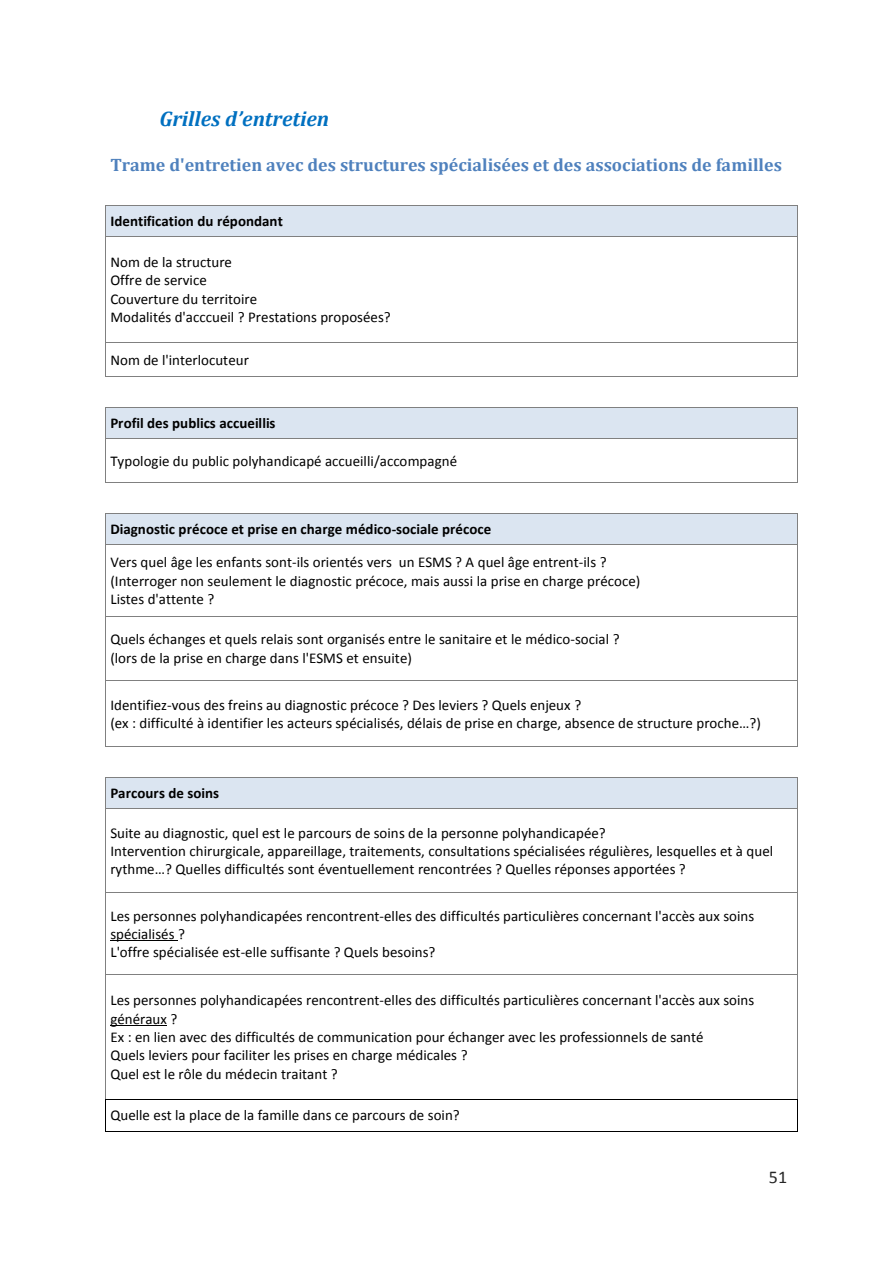
<style>
.page{position:relative;width:893px;height:1263px;background:#fff}
.page>*{position:absolute;margin:0;border:0;box-sizing:border-box;transform-origin:0 0}
.t1{font:italic 700 21px "Cambria";letter-spacing:-.005em;color:#0070c0}
.t2{font:700 18px "Cambria";color:#4f81bd}
.t3{font:18px "Calibri";color:#262626}
.t4{font:15px/18.3px "Calibri";letter-spacing:.005em;color:#000}
.t5{font:700 15px "Calibri";letter-spacing:.005em;color:#000}
</style>
<div class="page">
<div style="left:105px;top:206px;width:692px;height:31px;background:#dbe5f1"></div>
<hr style="left:106px;top:205px;width:691px;height:1px;background:#808080">
<hr style="left:105px;top:206px;width:1px;height:31px;background:#808080">
<hr style="left:797px;top:206px;width:1px;height:31px;background:#808080">
<hr style="left:105px;top:237px;width:692px;height:1px;background:#808080">
<hr style="left:105px;top:237px;width:1px;height:105px;background:#808080">
<hr style="left:797px;top:237px;width:1px;height:105px;background:#808080">
<hr style="left:105px;top:342px;width:692px;height:1px;background:#808080">
<hr style="left:105px;top:343px;width:1px;height:33px;background:#808080">
<hr style="left:797px;top:343px;width:1px;height:33px;background:#808080">
<hr style="left:106px;top:376px;width:691px;height:1px;background:#808080">
<div style="left:105px;top:408px;width:692px;height:30px;background:#dbe5f1"></div>
<hr style="left:106px;top:408px;width:691px;height:1px;background:#808080">
<hr style="left:105px;top:408px;width:1px;height:30px;background:#808080">
<hr style="left:797px;top:408px;width:1px;height:30px;background:#808080">
<hr style="left:105px;top:438px;width:692px;height:1px;background:#808080">
<hr style="left:105px;top:439px;width:1px;height:43px;background:#808080">
<hr style="left:797px;top:439px;width:1px;height:43px;background:#808080">
<hr style="left:106px;top:482px;width:691px;height:1px;background:#808080">
<div style="left:105px;top:514px;width:692px;height:30px;background:#dbe5f1"></div>
<hr style="left:106px;top:513px;width:691px;height:1px;background:#808080">
<hr style="left:105px;top:514px;width:1px;height:30px;background:#808080">
<hr style="left:797px;top:514px;width:1px;height:30px;background:#808080">
<hr style="left:105px;top:544px;width:692px;height:1px;background:#808080">
<hr style="left:105px;top:545px;width:1px;height:71px;background:#808080">
<hr style="left:797px;top:545px;width:1px;height:71px;background:#808080">
<hr style="left:105px;top:616px;width:692px;height:1px;background:#808080">
<hr style="left:105px;top:617px;width:1px;height:63px;background:#808080">
<hr style="left:797px;top:617px;width:1px;height:63px;background:#808080">
<hr style="left:105px;top:680px;width:692px;height:1px;background:#808080">
<hr style="left:105px;top:681px;width:1px;height:65px;background:#808080">
<hr style="left:797px;top:681px;width:1px;height:65px;background:#808080">
<hr style="left:106px;top:746px;width:691px;height:1px;background:#808080">
<div style="left:105px;top:778px;width:692px;height:31px;background:#dbe5f1"></div>
<hr style="left:106px;top:777px;width:691px;height:1px;background:#808080">
<hr style="left:105px;top:778px;width:1px;height:31px;background:#808080">
<hr style="left:797px;top:778px;width:1px;height:31px;background:#808080">
<hr style="left:105px;top:809px;width:692px;height:1px;background:#808080">
<hr style="left:105px;top:809px;width:1px;height:84px;background:#808080">
<hr style="left:797px;top:809px;width:1px;height:84px;background:#808080">
<hr style="left:110px;top:940px;width:68px;height:1px;background:#000">
<hr style="left:105px;top:893px;width:692px;height:1px;background:#808080">
<hr style="left:105px;top:893px;width:1px;height:81px;background:#808080">
<hr style="left:797px;top:893px;width:1px;height:81px;background:#808080">
<hr style="left:110px;top:1025px;width:57px;height:1px;background:#000">
<hr style="left:105px;top:974px;width:692px;height:1px;background:#808080">
<hr style="left:105px;top:975px;width:1px;height:124px;background:#808080">
<hr style="left:797px;top:975px;width:1px;height:124px;background:#808080">
<hr style="left:105px;top:1099px;width:692px;height:1px;background:#000">
<hr style="left:105px;top:1099px;width:1px;height:32px;background:#000">
<hr style="left:105px;top:1131px;width:692px;height:1px;background:#000">
<hr style="left:797px;top:1099px;width:1px;height:32px;background:#000">
<h1 class="t1" style="left:159px;top:111px;width:171px">Grilles d’entretien</h1>
<p class="t2" style="left:110px;top:158px;width:673px">Trame d'entretien avec des structures spécialisées et des associations de familles</p>
<p class="t5" style="left:110px;top:215px;width:174px">Identification du répondant</p>
<p class="t4" style="left:110px;top:254px;width:282px">Nom de la structure<br>Offre de service<br>Couverture du territoire<br>Modalités d'acccueil ? Prestations proposées?</p>
<p class="t4" style="left:110px;top:351px;width:140px">Nom de l'interlocuteur</p>
<p class="t5" style="left:110px;top:418px;width:167px">Profil des publics accueillis</p>
<p class="t4" style="left:110px;top:453px;width:348px">Typologie du public polyhandicapé accueilli/accompagné</p>
<p class="t5" style="left:110px;top:523px;width:382px">Diagnostic précoce et prise en charge médico-sociale précoce</p>
<p class="t4" style="left:110px;top:554px;width:531px">Vers quel âge les enfants sont-ils orientés vers un ESMS ? A quel âge entrent-ils ? (Interroger non seulement le diagnostic précoce, mais aussi la prise en charge précoce)<br>Listes d'attente ?</p>
<p class="t4" style="left:110px;top:631px;width:510px">Quels échanges et quels relais sont organisés entre le sanitaire et le médico-social ? (lors de la prise en charge dans l'ESMS et ensuite)</p>
<p class="t4" style="left:110px;top:696px;width:652px">Identifiez-vous des freins au diagnostic précoce ? Des leviers ? Quels enjeux ?<br>(ex : difficulté à identifier les acteurs spécialisés, délais de prise en charge, absence de structure proche…?)</p>
<p class="t5" style="left:110px;top:788px;width:110px">Parcours de soins</p>
<p class="t4" style="left:110px;top:825px;width:664px">Suite au diagnostic, quel est le parcours de soins de la personne polyhandicapée?<br>Intervention chirurgicale, appareillage, traitements, consultations spécialisées régulières, lesquelles et à quel rythme…? Quelles difficultés sont éventuellement rencontrées ? Quelles réponses apportées ?</p>
<p class="t4" style="left:110px;top:907px;width:645px">Les personnes polyhandicapées rencontrent-elles des difficultés particulières concernant l'accès aux soins spécialisés ?<br>L'offre spécialisée est-elle suffisante ? Quels besoins?</p>
<p class="t4" style="left:110px;top:992px;width:645px">Les personnes polyhandicapées rencontrent-elles des difficultés particulières concernant l'accès aux soins généraux ?<br>Ex : en lien avec des difficultés de communication pour échanger avec les professionnels de santé<br>Quels leviers pour faciliter les prises en charge médicales ?<br>Quel est le rôle du médecin traitant ?</p>
<p class="t4" style="left:110px;top:1107px;width:351px">Quelle est la place de la famille dans ce parcours de soin?</p>
<p class="t3" style="left:768px;top:1170px;width:20px">51</p>
</div>
